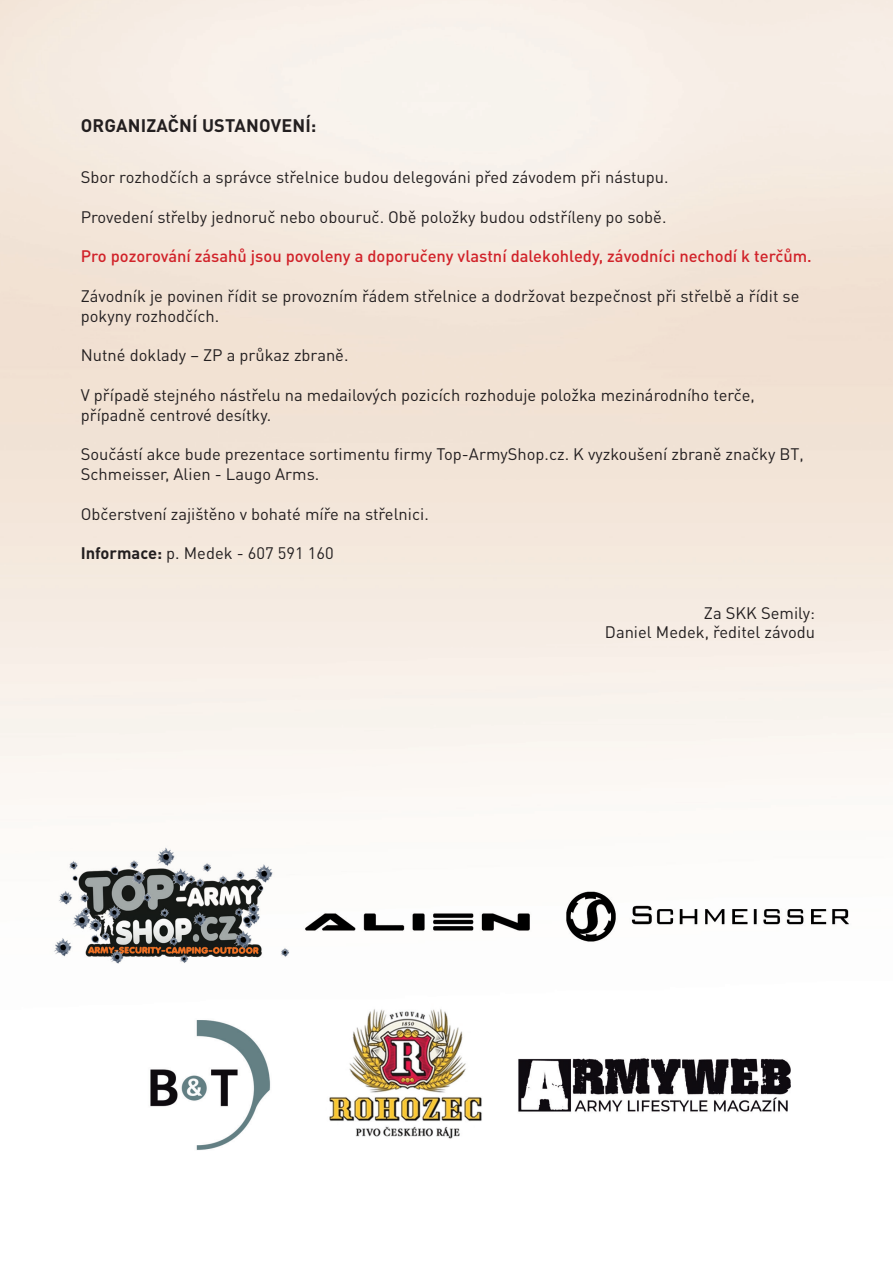
<style>
.page{position:relative;width:893px;height:1263px;background:#fff}
.page>*{position:absolute;margin:0;border:0;box-sizing:border-box;transform-origin:0 0}
.t1{font:700 18px "DIN Pro";letter-spacing:.01em;color:#231f20}
.t2{font:16.5px/19.8px "DIN Pro";color:#231f20}
.t3{font:500 16.5px "DIN Pro";color:#d1232a}
.s1{font-weight:700}
</style>
<div class="page">
<img style="left:0;top:0;width:893px;height:1150px">
<p class="t1" style="left:81px;top:113px;width:237px">ORGANIZAČNÍ USTANOVENÍ:</p>
<p class="t2" style="left:81px;top:166px;width:589px">Sbor rozhodčích a správce střelnice budou delegováni před závodem při nástupu.</p>
<p class="t2" style="left:81px;top:206px;width:587px">Provedení střelby jednoruč nebo obouruč. Obě položky budou odstříleny po sobě.</p>
<p class="t3" style="left:81px;top:245px;width:733px">Pro pozorování zásahů jsou povoleny a doporučeny vlastní dalekohledy, závodníci nechodí k terčům.</p>
<p class="t2" style="left:81px;top:285px;width:720px">Závodník je povinen řídit se provozním řádem střelnice a dodržovat bezpečnost při střelbě a řídit se pokyny rozhodčích.</p>
<p class="t2" style="left:81px;top:345px;width:269px">Nutné doklady – ZP a průkaz zbraně.</p>
<p class="t2" style="left:81px;top:384px;width:675px">V případě stejného nástřelu na medailových pozicích rozhoduje položka mezinárodního terče, případně centrové desítky.</p>
<p class="t2" style="left:81px;top:444px;width:725px">Součástí akce bude prezentace sortimentu firmy Top-ArmyShop.cz. K vyzkoušení zbraně značky BT,<br>Schmeisser, Alien - Laugo Arms.</p>
<p class="t2" style="left:81px;top:503px;width:349px">Občerstvení zajištěno v bohaté míře na střelnici.</p>
<p class="t2" style="left:81px;top:543px;width:254px"><span class="s1">Informace:</span> p. Medek - 607 591 160</p>
<p class="t2" style="left:704px;top:602px;width:113px">Za SKK Semily:</p>
<p class="t2" style="left:605px;top:622px;width:212px">Daniel Medek, ředitel závodu</p>
</div>
